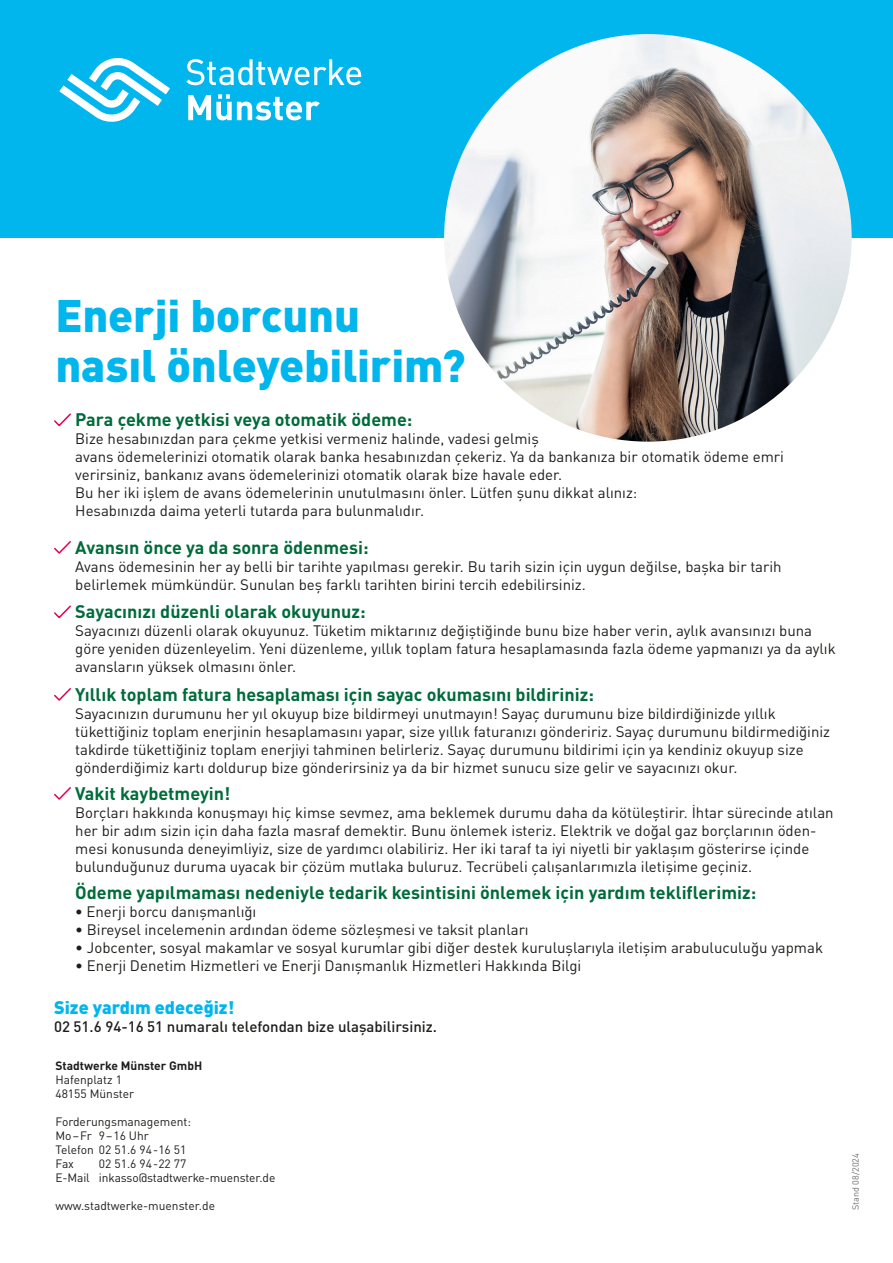
<style>
.page{position:relative;width:893px;height:1263px;background:#fff}
.page>*{position:absolute;margin:0;border:0;box-sizing:border-box;transform-origin:0 0}
.Headlines-80pt-bold{font:900 45px/49.5px "DIN Pro";letter-spacing:-.005em;color:#00b6ed}
.t1{font:700 18px "DIN Pro";color:#006b3b}
.t2{font:900 18px "DIN Pro";color:#00b6ed}
.t3{font:15px/18px "DIN Pro";color:#1d1d1b}
.t4{font:500 15px "DIN Pro";color:#1d1d1b}
.t5{font:12px "DIN Pro";color:#1d1d1b}
.t6{font:700 12px "DIN Pro";color:#1d1d1b}
.t7{font:9px "DIN Pro";color:#70706f}
.s1{font-weight:500}
</style>
<div class="page">
<svg style="left:54px;top:413px;width:17px;height:14px"></svg>
<svg style="left:54px;top:541px;width:17px;height:13px"></svg>
<svg style="left:54px;top:605px;width:17px;height:14px"></svg>
<svg style="left:54px;top:688px;width:17px;height:13px"></svg>
<svg style="left:54px;top:787px;width:17px;height:13px"></svg>
<div style="left:0;top:0;width:893px;height:238px;background:#00b6ed"></div>
<img style="left:444px;top:34px;width:408px;height:408px;border-radius:204px">
<svg style="left:186px;top:59px;width:175px;height:26px"></svg>
<svg style="left:188px;top:94px;width:132px;height:26px"></svg>
<svg style="left:59px;top:58px;width:111px;height:64px"></svg>
<p class="Headlines-80pt-bold" style="left:55px;top:288px;width:412px">Enerji borcunu nasıl önleyebilirim?</p>
<p class="t1" style="left:75px;top:405px;width:339px">Para çekme yetkisi veya otomatik ödeme:</p>
<p class="t3" style="left:75px;top:428px;width:710px">Bize hesabınızdan para çekme yetkisi vermeniz halinde, vadesi gelmiş<br>avans ödemelerinizi otomatik olarak banka hesabınızdan çekeriz. Ya da bankanıza bir otomatik ödeme emri verirsiniz, bankanız avans ödemelerinizi otomatik olarak bize havale eder.<br>Bu her iki işlem de avans ödemelerinin unutulmasını önler. Lütfen şunu dikkat alınız:<br>Hesabınızda daima yeterli tutarda para bulunmalıdır.</p>
<p class="t1" style="left:75px;top:532px;width:295px">Avansın önce ya da sonra ödenmesi:</p>
<p class="t3" style="left:75px;top:556px;width:708px">Avans ödemesinin her ay belli bir tarihte yapılması gerekir. Bu tarih sizin için uygun değilse, başka bir tarih belirlemek mümkündür. Sunulan beş farklı tarihten birini tercih edebilirsiniz.</p>
<p class="t1" style="left:75px;top:597px;width:292px">Sayacınızı düzenli olarak okuyunuz:</p>
<p class="t3" style="left:75px;top:620px;width:762px">Sayacınızı düzenli olarak okuyunuz. Tüketim miktarınız değiştiğinde bunu bize haber verin, aylık avansınızı buna göre yeniden düzenleyelim. Yeni düzenleme, yıllık toplam fatura hesaplamasında fazla ödeme yapmanızı ya da aylık avansların yüksek olmasını önler.</p>
<p class="t1" style="left:75px;top:679px;width:520px">Yıllık toplam fatura hesaplaması için sayac okumasını bildiriniz:</p>
<p class="t3" style="left:75px;top:703px;width:756px">Sayacınızın durumunu her yıl okuyup bize bildirmeyi unutmayın! Sayaç durumunu bize bildirdiğinizde yıllık tükettiğiniz toplam enerjinin hesaplamasını yapar, size yıllık faturanızı göndeririz. Sayaç durumunu bildirmediğiniz takdirde tükettiğiniz toplam enerjiyi tahminen belirleriz. Sayaç durumunu bildirimi için ya kendiniz okuyup size gönderdiğimiz kartı doldurup bize gönderirsiniz ya da bir hizmet sunucu size gelir ve sayacınızı okur.</p>
<p class="t1" style="left:75px;top:778px;width:157px">Vakit kaybetmeyin!</p>
<p class="t3" style="left:75px;top:802px;width:760px">Borçları hakkında konuşmayı hiç kimse sevmez, ama beklemek durumu daha da kötüleştirir. İhtar sürecinde atılan her bir adım sizin için daha fazla masraf demektir. Bunu önlemek isteriz. Elektrik ve doğal gaz borçlarının öden&shy;mesi konusunda deneyimliyiz, size de yardımcı olabiliriz. Her iki taraf ta iyi niyetli bir yaklaşım gösterirse içinde bulunduğunuz duruma uyacak bir çözüm mutlaka buluruz. Tecrübeli çalışanlarımızla iletişime geçiniz.</p>
<p class="t1" style="left:75px;top:877px;width:683px">Ödeme yapılmaması nedeniyle tedarik kesintisini önlemek için yardım tekliflerimiz:</p>
<p class="t3" style="left:75px;top:901px;width:183px"><span class="s1">•</span> Enerji borcu danışmanlığı</p>
<p class="t3" style="left:75px;top:919px;width:455px">• Bireysel incelemenin ardından ödeme sözleşmesi ve taksit planları</p>
<p class="t3" style="left:75px;top:937px;width:749px">• Jobcenter, sosyal makamlar ve sosyal kurumlar gibi diğer destek kuruluşlarıyla iletişim arabuluculuğu yapmak</p>
<p class="t3" style="left:75px;top:955px;width:508px">• Enerji Denetim Hizmetleri ve Enerji Danışmanlık Hizmetleri Hakkında Bilgi</p>
<p class="t2" style="left:54px;top:993px;width:182px">Size yardım edeceğiz!</p>
<p class="t4" style="left:54px;top:1014px;width:385px">02 51.6 94-16 51 numaralı telefondan bize ulaşabilirsiniz.</p>
<p class="t6" style="left:55px;top:1056px;width:148px">Stadtwerke Münster GmbH</p>
<p class="t5" style="left:55px;top:1070px;width:68px">Hafenplatz 1</p>
<p class="t5" style="left:55px;top:1084px;width:80px">48155 Münster</p>
<p class="t5" style="left:55px;top:1112px;width:137px">Forderungsmanagement:</p>
<p class="t5" style="left:55px;top:1126px;width:95px">Mo–Fr 9–16 Uhr</p>
<p class="t5" style="left:55px;top:1140px;width:132px">Telefon 02 51.6 94-16 51</p>
<p class="t5" style="left:55px;top:1154px;width:20px">Fax</p>
<p class="t5" style="left:99px;top:1154px;width:89px">02 51.6 94-22 77</p>
<p class="t5" style="left:55px;top:1168px;width:221px">E-Mail inkasso@stadtwerke-muenster.de</p>
<p class="t5" style="left:55px;top:1196px;width:161px">www.stadtwerke-muenster.de</p>
<p class="t7" style="left:848px;top:1210px;width:58px;rotate:-90deg">Stand 08/2024</p>
</div>
